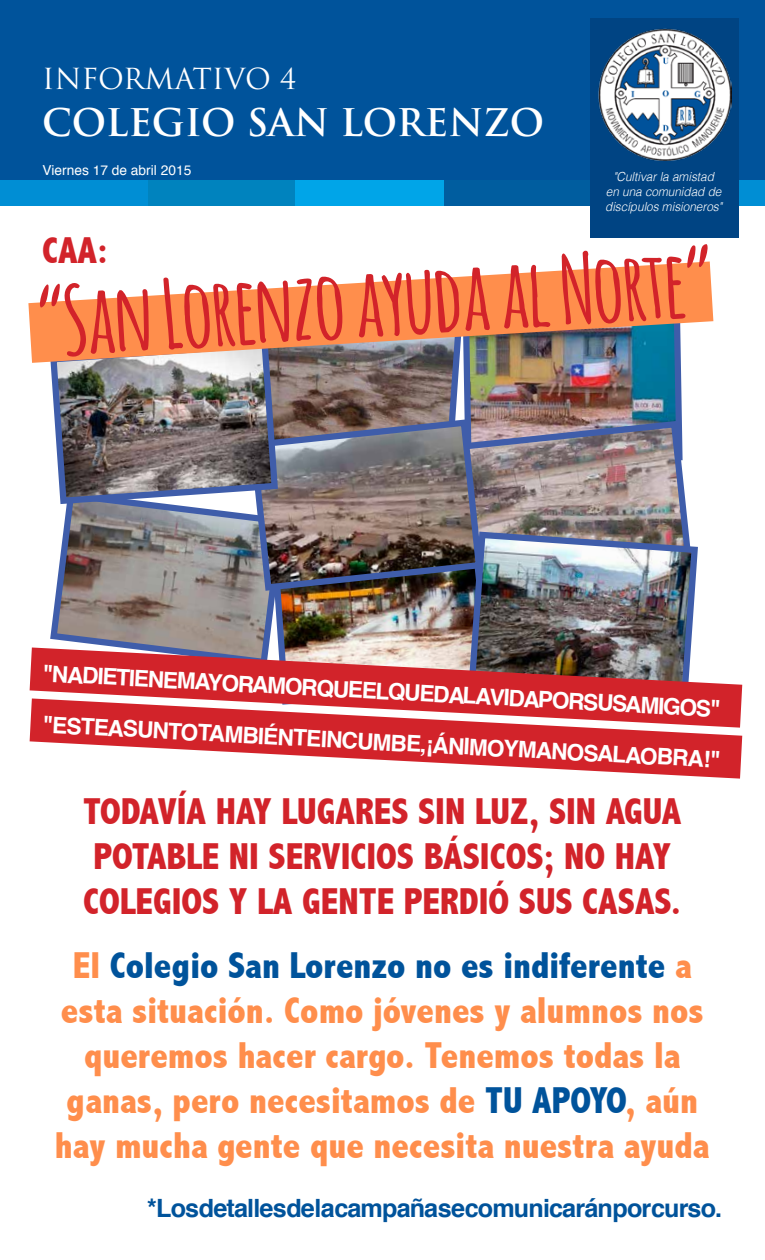
<style>
.page{position:relative;width:765px;height:1260px;background:#fff}
.page>*{position:absolute;margin:0;border:0;box-sizing:border-box;transform-origin:0 0}
.t1{font:700 92.88px "Amatic";color:#d2232a}
.t2{font:800 condensed 37.5px/45px "Abadi";color:#ff8e4c;text-align:center}
.t3{font:800 condensed 37.5px/45px "Abadi";color:#d2232a}
.t4{font:700 37.12px "Trajan Pro";color:#fff}
.t5{font:28.25px "Trajan Pro";color:#fff}
.t6{font:700 25.12px "Helvetica";letter-spacing:-.035em;color:#00539b}
.t7{font:700 22.75px "Helvetica";color:#fff}
.t8{font:13.75px "Helvetica";color:#fff}
.t9{font:italic 300 12.5px/15px "Helvetica";color:#fff;text-align:center;scale:.94 1}
.s1{color:#00539b}
</style>
<div class="page">
<div style="left:0;top:0;width:765px;height:192px;background:#00539b"></div>
<div style="left:0;top:181px;width:149px;height:25px;background:#008ed4"></div>
<div style="left:616px;top:181px;width:149px;height:25px;background:#008ed4"></div>
<div style="left:148px;top:181px;width:148px;height:25px;background:#0083be"></div>
<div style="left:443px;top:181px;width:149px;height:25px;background:#005d9f"></div>
<div style="left:295px;top:181px;width:148px;height:25px;background:#00a5e8"></div>
<div style="left:590px;top:18px;width:149px;height:219px;background:#004483"></div>
<img style="left:599px;top:28px;width:132px;height:132px">
<img style="left:288px;top:594px;width:178px;height:54px">
<img style="left:465px;top:363px;width:217px;height:54px">
<img style="left:486px;top:417px;width:203px;height:111px">
<svg style="left:50px;top:507px;width:238px;height:141px;background:#918d90"></svg>
<svg style="left:281px;top:363px;width:184px;height:53px;background:#7e6c69"></svg>
<img style="left:246px;top:416px;width:240px;height:178px">
<img style="left:50px;top:363px;width:231px;height:144px">
<img style="left:466px;top:528px;width:232px;height:120px">
<svg style="left:28px;top:262px;width:685px;height:101px;fill:#ff8e4c"></svg>
<svg style="left:30px;top:648px;width:712px;height:50px;background:#bf5155"></svg>
<svg style="left:30px;top:698px;width:712px;height:81px;fill:#d2232a"></svg>
<p class="t5" style="left:42px;top:61px;width:256px">INFORMATIVO 4</p>
<p class="t4" style="left:42px;top:99px;width:503px">COLEGIO SAN LORENZO</p>
<p class="t8" style="left:43px;top:161px;width:150px">Viernes 17 de abril 2015</p>
<p class="t9" style="left:605px;top:168px;width:126px">"Cultivar la amistad<br>en una comunidad de discípulos misioneros"</p>
<p class="t3" style="left:42px;top:228px;width:68px">CAA:</p>
<h1 class="t1" style="left:35px;top:253px;width:675px;rotate:-3deg">“San Lorenzo ayuda al Norte”</h1>
<p class="t7" style="left:43px;top:658px;width:680px;rotate:3deg">"NADIE TIENE MAYOR AMOR QUE EL QUE DA LA VIDA POR SUS AMIGOS"</p>
<p class="t7" style="left:43px;top:709px;width:680px;rotate:3deg">"ESTE ASUNTO TAMBIÉN TE INCUMBE, ¡ÁNIMO Y MANOS A LA OBRA!"</p>
<p class="t3" style="left:83px;top:789px;width:600px">TODAVÍA HAY LUGARES SIN LUZ, SIN AGUA<br>POTABLE NI SERVICIOS BÁSICOS; NO HAY<br>COLEGIOS Y LA GENTE PERDIÓ SUS CASAS.</p>
<p class="t2" style="left:55px;top:943px;width:656px">El <span class="s1">Colegio San Lorenzo no es indiferente</span> a esta situación. Como jóvenes y alumnos nos queremos hacer cargo. Tenemos todas la ganas, pero necesitamos de <span class="s1">TU APOYO</span>, aún hay mucha gente que necesita nuestra ayuda</p>
<p class="t6" style="left:147px;top:1192px;width:576px">*Los detalles de la campaña se comunicarán por curso.</p>
</div>
